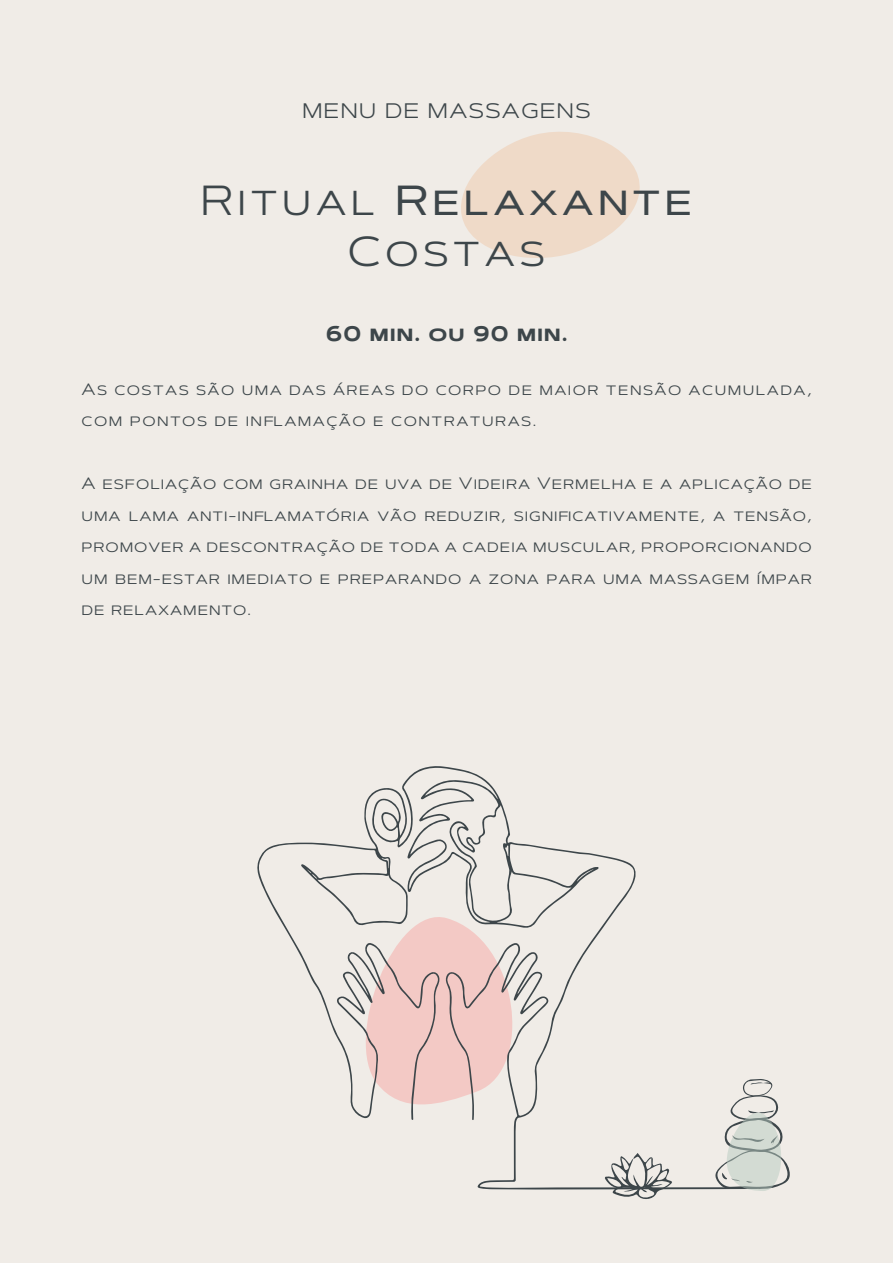
<style>
.page{position:relative;width:893px;height:1263px;background:#fff}
.page>*{position:absolute;margin:0;border:0;box-sizing:border-box;transform-origin:0 0}
.t1{font:42px/50.4px "Artegra Sans Extended SC";letter-spacing:.1em;color:#3d464a;text-align:center}
.t2{font:21px "Artegra Sans Extended SC";letter-spacing:.07em;color:#3d464a}
.t3{font:700 21px "Artegra Sans Extended SC";letter-spacing:.07em;color:#3d464a}
.t4{font:16.5px/31.5px "Artegra Sans Extended SC";letter-spacing:.085em;color:#3d464a}
.s1{font-weight:500}
</style>
<div class="page">
<div style="left:0;top:1px;width:893px;height:1262px;background:#f0ece7"></div>
<svg style="left:257px;top:766px;width:379px;height:353px"></svg>
<svg style="left:461px;top:132px;width:179px;height:126px"></svg>
<svg style="left:366px;top:917px;width:424px;height:282px"></svg>
<p class="t2" style="left:302px;top:96px;width:289px">MENU DE MASSAGENS</p>
<h1 class="t1" style="left:201px;top:176px;width:493px">Ritual <span class="s1">Relaxante<br></span>Costas</h1>
<p class="t3" style="left:326px;top:318px;width:243px">60 min. ou 90 min.</p>
<p class="t4" style="left:82px;top:373px;width:732px">As costas são uma das áreas do corpo de maior tensão acumulada, com pontos de inflamação e contraturas.</p>
<p class="t4" style="left:82px;top:468px;width:732px;text-align:justify">A esfoliação com grainha de uva de Videira Vermelha e a aplicação de uma lama anti-inflamatória vão reduzir, significativamente, a tensão, promover a descontração de toda a cadeia muscular, proporcionando um bem-estar imediato e preparando a zona para uma massagem ímpar de relaxamento.</p>
</div>
